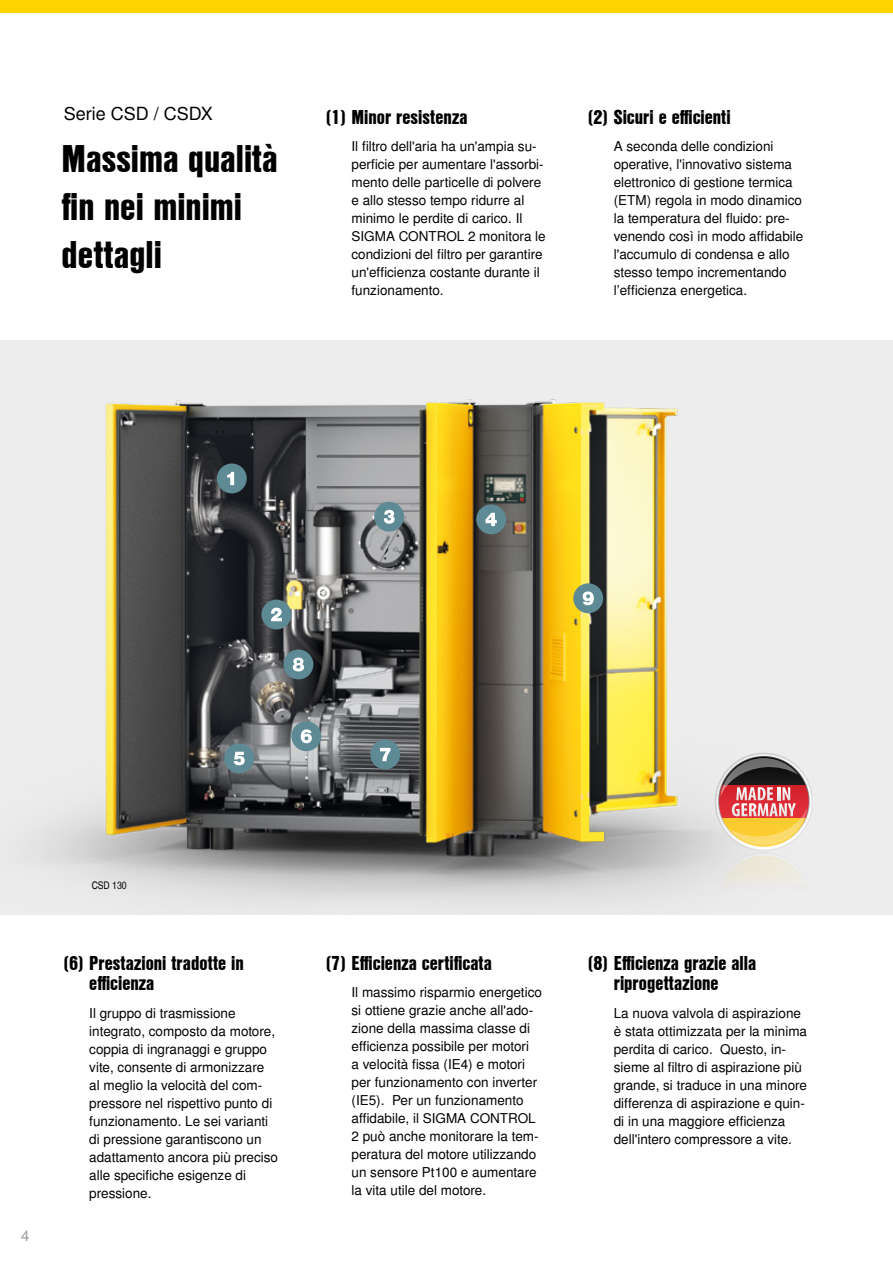
<style>
.page{position:relative;width:893px;height:1263px;background:#fff}
.page>*{position:absolute;margin:0;border:0;box-sizing:border-box;transform-origin:0 0}
.t1{font:37.5px/48px "Nimbus San L Bla Con";color:#000}
.t2{font:19.5px/19.5px "Nimbus San L Bla Con";color:#000}
.t3{font:18px "Nimbus San L";color:#000}
.t4{font:15px "Nimbus San L";color:#9d9d9c}
.t5{font:13.5px/18px "Nimbus San L";color:#000}
.t6{font:10.5px "Nimbus San L Reg Con";color:#000}
</style>
<div class="page">
<div style="left:0;top:0;width:893px;height:13px;background:#ffd500"></div>
<img style="left:0;top:340px;width:893px;height:574px">
<svg style="left:715px;top:753px;width:97px;height:161px;background:#d5b9a9"></svg>
<div style="left:217px;top:463px;width:30px;height:30px;background:#5e8a95;border-radius:50%"></div>
<svg style="left:227px;top:472px;width:7px;height:13px"></svg>
<div style="left:261px;top:600px;width:30px;height:29px;background:#5e8a95;border-radius:50%"></div>
<svg style="left:271px;top:608px;width:11px;height:13px"></svg>
<div style="left:374px;top:502px;width:30px;height:30px;background:#5e8a95;border-radius:50%"></div>
<svg style="left:384px;top:510px;width:11px;height:14px"></svg>
<div style="left:476px;top:504px;width:30px;height:30px;background:#5e8a95;border-radius:50%"></div>
<svg style="left:485px;top:513px;width:12px;height:13px"></svg>
<div style="left:224px;top:743px;width:30px;height:30px;background:#5e8a95;border-radius:50%"></div>
<svg style="left:234px;top:752px;width:11px;height:13px"></svg>
<div style="left:291px;top:721px;width:30px;height:30px;background:#5e8a95;border-radius:50%"></div>
<svg style="left:301px;top:729px;width:11px;height:14px"></svg>
<div style="left:370px;top:739px;width:30px;height:30px;background:#5e8a95;border-radius:50%"></div>
<svg style="left:380px;top:748px;width:10px;height:13px"></svg>
<div style="left:283px;top:649px;width:30px;height:30px;background:#5e8a95;border-radius:50%"></div>
<svg style="left:293px;top:658px;width:11px;height:13px"></svg>
<div style="left:573px;top:583px;width:30px;height:30px;background:#5e8a95;border-radius:50%"></div>
<svg style="left:583px;top:591px;width:11px;height:14px"></svg>
<h3 class="t3" style="left:64px;top:103px;width:151px">Serie CSD / CSDX</h3>
<h1 class="t1" style="left:62px;top:133px;width:218px">Massima qualità fin nei minimi dettagli</h1>
<h2 class="t2" style="left:326px;top:107px;width:143px">(1) Minor resistenza</h2>
<p class="t5" style="left:351px;top:138px;width:196px">Il filtro dell'aria ha un'ampia su&shy;perficie per aumentare l'assorbi&shy;mento delle particelle di polvere e allo stesso tempo ridurre al minimo le perdite di carico. Il<br>SIGMA CONTROL 2 monitora le condizioni del filtro per garantire un'efficienza costante durante il funzionamento.</p>
<h2 class="t2" style="left:588px;top:107px;width:144px">(2) Sicuri e efficienti</h2>
<p class="t5" style="left:614px;top:138px;width:191px">A seconda delle condizioni operative, l'innovativo sistema elettronico di gestione termica (ETM) regola in modo dinamico la temperatura del fluido: pre&shy;venendo così in modo affidabile l'accumulo di condensa e allo stesso tempo incrementando l’efficienza energetica.</p>
<p class="t4" style="left:21px;top:1226px;width:10px">4</p>
<p class="t6" style="left:92px;top:879px;width:36px">CSD 130</p>
<h2 class="t2" style="left:89px;top:953px;width:156px;text-indent:-26px">(6) Prestazioni tradotte in efficienza</h2>
<p class="t5" style="left:89px;top:1005px;width:190px">Il gruppo di trasmissione integrato, composto da motore, coppia di ingranaggi e gruppo vite, consente di armonizzare al meglio la velocità del com&shy;pressore nel rispettivo punto di funzionamento. Le sei varianti di pressione garantiscono un adattamento ancora più preciso alle specifiche esigenze di pressione.</p>
<h2 class="t2" style="left:326px;top:953px;width:168px">(7) Efficienza certificata</h2>
<p class="t5" style="left:351px;top:984px;width:192px">Il massimo risparmio energetico si ottiene grazie anche all'ado&shy;zione della massima classe di efficienza possibile per motori<br>a velocità fissa (IE4) e motori per funzionamento con inverter (IE5). Per un funzionamento affidabile, il SIGMA CONTROL<br>2 può anche monitorare la tem&shy;peratura del motore utilizzando un sensore Pt100 e aumentare la vita utile del motore.</p>
<h2 class="t2" style="left:614px;top:953px;width:144px;text-indent:-26px">(8) Efficienza grazie alla riprogettazione</h2>
<p class="t5" style="left:614px;top:1005px;width:195px">La nuova valvola di aspirazione è stata ottimizzata per la minima perdita di carico. Questo, in&shy;sieme al filtro di aspirazione più grande, si traduce in una minore differenza di aspirazione e quin&shy;di in una maggiore efficienza dell'intero compressore a vite.</p>
</div>
